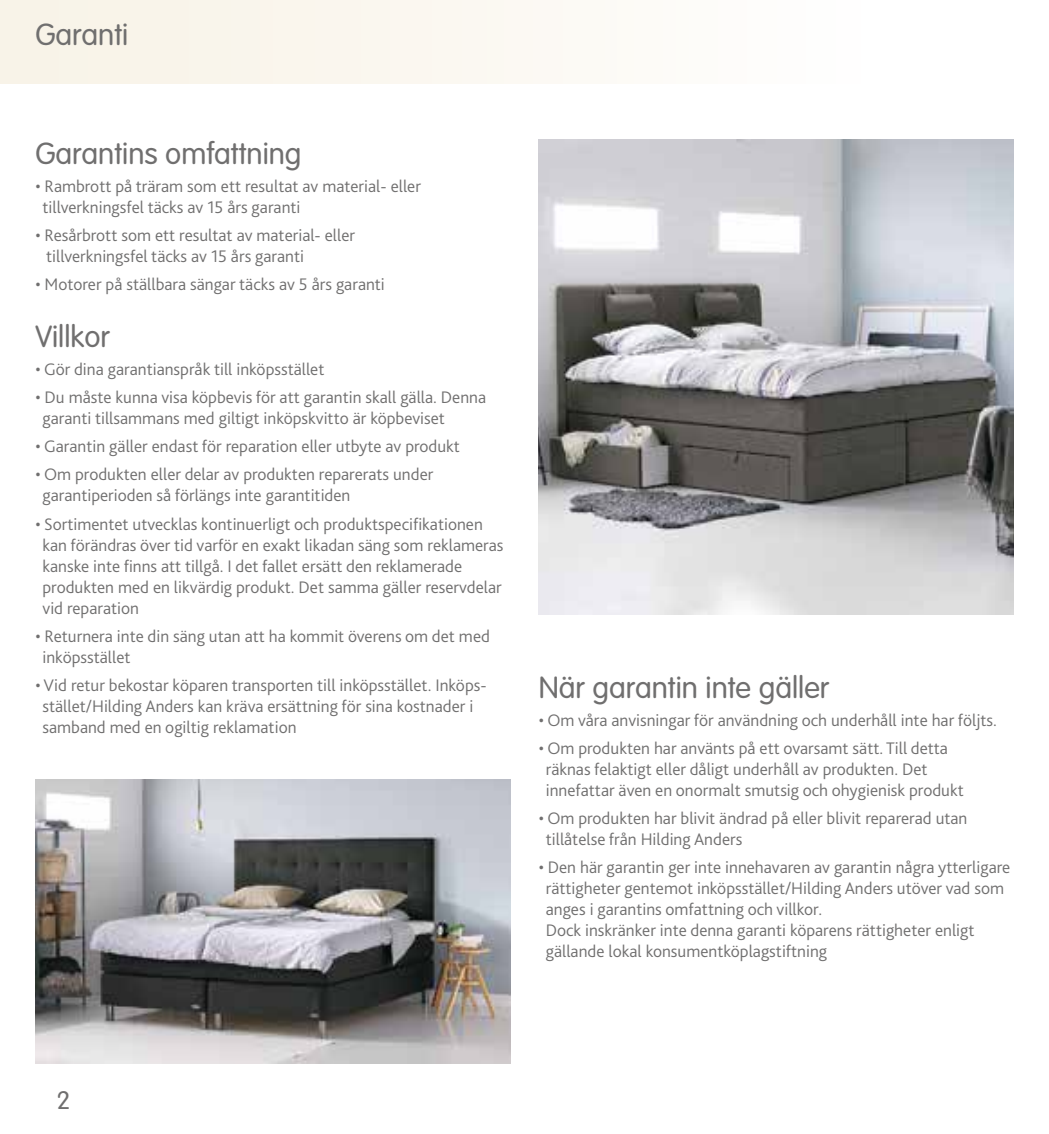
<style>
.page{position:relative;width:1049px;height:1134px;background:#fff}
.page>*{position:absolute;margin:0;border:0;box-sizing:border-box;transform-origin:0 0}
.t1{font:300 30px "VAG Rounded";color:#706f6f}
.t2{font:300 25px "VAG Rounded";color:#706f6f}
.t3{font:300 17.5px/21px "Bliss 2";color:#706f6f}
</style>
<div class="page">
<div style="left:0;top:0;width:1049px;height:83px;background:#fcf9f3"></div>
<img style="left:539px;top:140px;width:474px;height:475px">
<img style="left:35px;top:780px;width:475px;height:283px">
<h1 class="t1" style="left:35px;top:17px;width:94px">Garanti</h1>
<h1 class="t1" style="left:35px;top:136px;width:268px">Garantins omfattning</h1>
<p class="t3" style="left:43px;top:175px;width:380px;text-indent:-7px">• Rambrott på träram som ett resultat av material- eller tillverkningsfel täcks av 15 års garanti</p>
<p class="t3" style="left:46px;top:224px;width:310px;text-indent:-11px">• Resårbrott som ett resultat av material- eller tillverkningsfel täcks av 15 års garanti</p>
<p class="t3" style="left:35px;top:273px;width:351px">• Motorer på ställbara sängar täcks av 5 års garanti</p>
<h1 class="t1" style="left:35px;top:319px;width:76px">Villkor</h1>
<p class="t3" style="left:35px;top:359px;width:291px">• Gör dina garantianspråk till inköpsstället</p>
<p class="t3" style="left:43px;top:387px;width:445px;text-indent:-7px">• Du måste kunna visa köpbevis för att garantin skall gälla. Denna garanti tillsammans med giltigt inköpskvitto är köpbeviset</p>
<p class="t3" style="left:35px;top:436px;width:426px">• Garantin gäller endast för reparation eller utbyte av produkt</p>
<p class="t3" style="left:43px;top:464px;width:392px;text-indent:-7px">• Om produkten eller delar av produkten reparerats under garantiperioden så förlängs inte garantitiden</p>
<p class="t3" style="left:43px;top:513px;width:462px;text-indent:-7px">• Sortimentet utvecklas kontinuerligt och produktspecifikationen kan förändras över tid varför en exakt likadan säng som reklameras kanske inte finns att tillgå. I det fallet ersätt den reklamerade produkten med en likvärdig produkt. Det samma gäller reservdelar vid reparation</p>
<p class="t3" style="left:43px;top:625px;width:449px;text-indent:-7px">• Returnera inte din säng utan att ha kommit överens om det med inköpsstället</p>
<p class="t3" style="left:43px;top:674px;width:446px;text-indent:-7px">• Vid retur bekostar köparen transporten till inköpsstället. Inköps&shy;stället/Hilding Anders kan kräva ersättning för sina kostnader i samband med en ogiltig reklamation</p>
<h1 class="t1" style="left:539px;top:670px;width:292px">När garantin inte gäller</h1>
<p class="t3" style="left:539px;top:709px;width:460px">• Om våra anvisningar för användning och underhåll inte har följts.</p>
<p class="t3" style="left:546px;top:737px;width:420px;text-indent:-7px">• Om produkten har använts på ett ovarsamt sätt. Till detta räknas felaktigt eller dåligt underhåll av produkten. Det innefattar även en onormalt smutsig och ohygienisk produkt</p>
<p class="t3" style="left:546px;top:807px;width:423px;text-indent:-7px">• Om produkten har blivit ändrad på eller blivit reparerad utan tillåtelse från Hilding Anders</p>
<p class="t3" style="left:546px;top:856px;width:466px;text-indent:-7px">• Den här garantin ger inte innehavaren av garantin några ytterligare rättigheter gentemot inköpsstället/Hilding Anders utöver vad som anges i garantins omfattning och villkor.<br>Dock inskränker inte denna garanti köparens rättigheter enligt gällande lokal konsumentköplagstiftning</p>
<h2 class="t2" style="left:57px;top:1086px;width:15px">2</h2>
</div>
